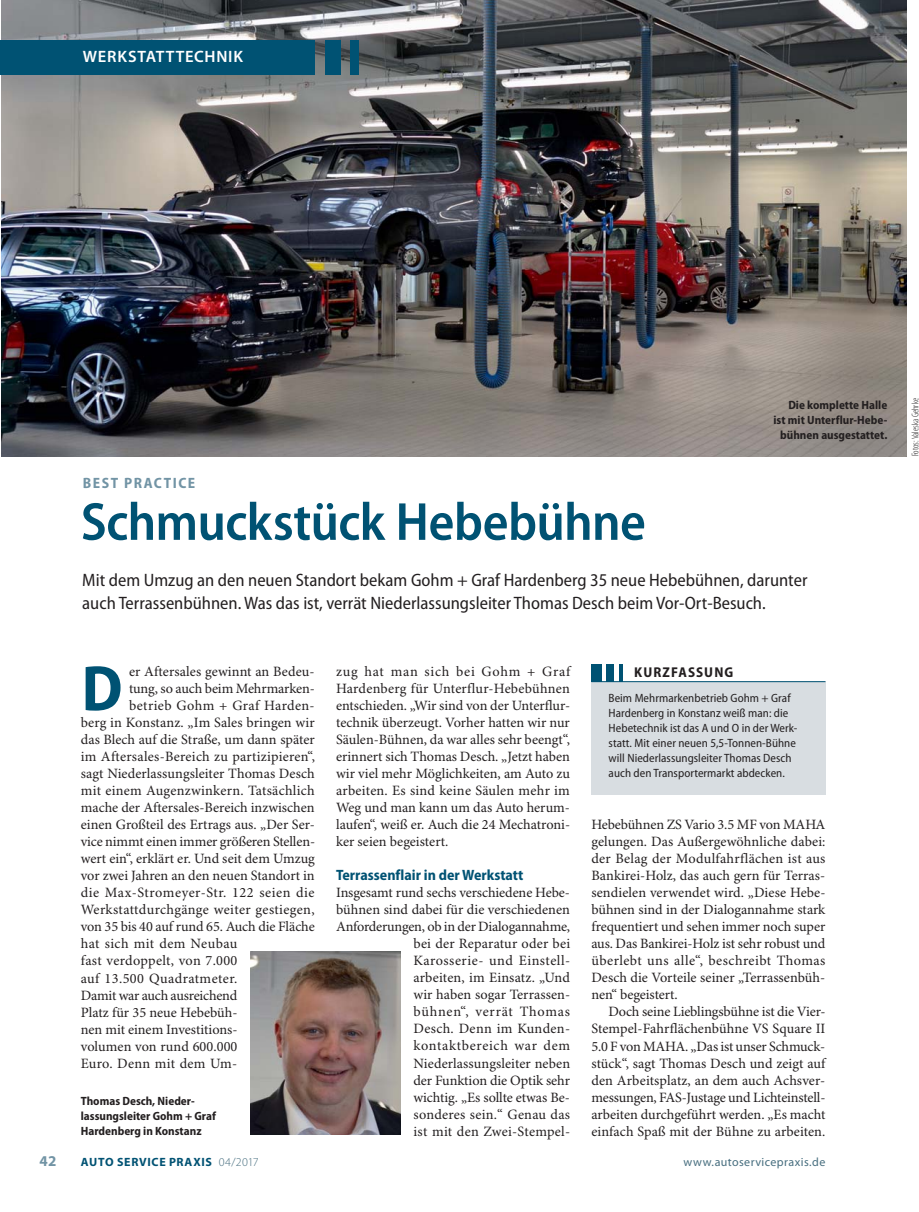
<style>
.page{position:relative;width:919px;height:1212px;background:#fff}
.page>*{position:absolute;margin:0;border:0;box-sizing:border-box;transform-origin:0 0}
.t1{font:700 semi-condensed 64.65px "Myriad Pro";color:#005273}
.t2{font:600 semi-condensed 54px "Myriad Pro";letter-spacing:-.015em;color:#005273}
.t3{font:semi-condensed 18px/22.5px "Myriad Pro";color:#231f20}
.t4{font:600 16.5px "Myriad Pro";letter-spacing:.045em;color:#fff}
.t5{font:700 semi-condensed 15px "Myriad Pro";color:#005273}
.t6{font:700 semi-condensed 15px "Myriad Pro";letter-spacing:.1em;color:#7294a5}
.t7{font:700 15px "Myriad Pro";color:#7294a5}
.t8{font:14.25px/17px "Minion Pro";color:#231f20;text-align:justify}
.t9{font:14.25px "Minion Pro";letter-spacing:.02em;color:#231f20}
.t10{font:14.25px "Minion Pro";letter-spacing:.03em;color:#231f20}
.t11{font:14.25px "Minion Pro";letter-spacing:.035em;color:#231f20}
.t12{font:14.25px "Minion Pro";letter-spacing:.025em;color:#231f20}
.t13{font:700 semi-condensed 14.25px "Myriad Pro";letter-spacing:.075em;color:#231f20}
.t14{font:semi-condensed 12px/15px "Myriad Pro";letter-spacing:.005em;color:#231f20}
.t15{font:700 semi-condensed 12px/15px "Myriad Pro";color:#231f20;text-align:right}
.t16{font:700 12px "Myriad Pro";letter-spacing:.055em;color:#005273}
.t17{font:12px "Myriad Pro";letter-spacing:.035em;color:#476e7f}
.t18{font:300 condensed 9.75px "Myriad Pro";color:#231f20}
.s1{font-weight:300;color:#476e7f}
</style>
<div class="page">
<div style="left:591px;top:681px;width:234px;height:113px;background:#d8dde1"></div>
<div style="left:591px;top:664px;width:10px;height:17px;background:#005273"></div>
<div style="left:606px;top:664px;width:8px;height:17px;background:#005273"></div>
<hr style="left:619px;top:664px;width:3px;height:17px;background:#005273">
<hr style="left:591px;top:681px;width:234px;height:1px;background:#005273">
<img style="left:1px;top:0;width:905px;height:456px">
<div style="left:350px;top:40px;width:8px;height:34px;background:#005273"></div>
<div style="left:325px;top:40px;width:15px;height:34px;background:#005273"></div>
<div style="left:0;top:40px;width:315px;height:34px;background:#005273"></div>
<img style="left:250px;top:951px;width:150px;height:183px">
<p class="t4" style="left:83px;top:47px;width:162px">WERKSTATTTECHNIK</p>
<p class="t6" style="left:83px;top:477px;width:114px">BEST PRACTICE</p>
<h2 class="t2" style="left:81px;top:490px;width:566px">Schmuckstück Hebebühne</h2>
<p class="t15" style="left:773px;top:398px;width:115px">Die komplette Halle ist mit Unterflur-Hebe&shy;bühnen ausgestattet.</p>
<p class="t3" style="left:82px;top:571px;width:726px">Mit dem Umzug an den neuen Standort bekam Gohm + Graf Hardenberg 35 neue Hebebühnen, darunter auch Terrassenbühnen. Was das ist, verrät Niederlassungsleiter Thomas Desch beim Vor-Ort-Besuch.</p>
<h1 class="t1" style="left:81px;top:664px;width:43px">D</h1>
<p class="t8" style="left:129px;top:664px;width:187px">er Aftersales gewinnt an Bedeu-</p>
<p class="t8" style="left:129px;top:681px;width:187px">tung, so auch beim Mehrmarken-</p>
<p class="t12" style="left:129px;top:700px;width:187px">betrieb Gohm + Graf Harden-</p>
<p class="t8" style="left:81px;top:715px;width:235px">berg in Konstanz. „Im Sales bringen wir</p>
<p class="t8" style="left:81px;top:732px;width:235px">das Blech auf die Straße, um dann später</p>
<p class="t9" style="left:81px;top:751px;width:236px">im Aftersales-Bereich zu partizipieren“,</p>
<p class="t8" style="left:81px;top:766px;width:235px">sagt Niederlassungsleiter Thomas Desch</p>
<p class="t9" style="left:81px;top:785px;width:235px">mit einem Augenzwinkern. Tatsächlich</p>
<p class="t8" style="left:81px;top:800px;width:235px">mache der Aftersales-Bereich inzwischen</p>
<p class="t8" style="left:81px;top:817px;width:235px">einen Großteil des Ertrags aus. „Der Ser-</p>
<p class="t8" style="left:81px;top:834px;width:236px">vice nimmt einen immer größeren Stellen-</p>
<p class="t8" style="left:81px;top:851px;width:235px">wert ein“, erklärt er. Und seit dem Umzug</p>
<p class="t8" style="left:81px;top:868px;width:235px">vor zwei Jahren an den neuen Standort in</p>
<p class="t11" style="left:81px;top:887px;width:235px">die Max-Stromeyer-Str. 122 seien die</p>
<p class="t9" style="left:81px;top:904px;width:235px">Werkstattdurchgänge weiter gestiegen,</p>
<p class="t8" style="left:81px;top:920px;width:235px">von 35 bis 40 auf rund 65. Auch die Fläche</p>
<p class="t10" style="left:81px;top:938px;width:158px">hat sich mit dem Neubau</p>
<p class="t9" style="left:81px;top:955px;width:158px">fast verdoppelt, von 7.000</p>
<p class="t10" style="left:81px;top:972px;width:158px">auf 13.500 Quadratmeter.</p>
<p class="t8" style="left:81px;top:988px;width:158px">Damit war auch ausreichend</p>
<p class="t8" style="left:81px;top:1005px;width:158px">Platz für 35 neue Hebebüh-</p>
<p class="t8" style="left:81px;top:1022px;width:158px">nen mit einem Investitions-</p>
<p class="t8" style="left:81px;top:1039px;width:158px">volumen von rund 600.000</p>
<p class="t9" style="left:81px;top:1057px;width:158px">Euro. Denn mit dem Um-</p>
<p class="t15" style="left:81px;top:1095px;width:137px;text-align:left">Thomas Desch, Nieder&shy;lassungsleiter Gohm + Graf<br>Hardenberg in Konstanz</p>
<p class="t8" style="left:336px;top:664px;width:235px">zug hat man sich bei Gohm + Graf Hardenberg für Unterflur-Hebebühnen entschieden. „Wir sind von der Unterflur&shy;technik überzeugt. Vorher hatten wir nur Säulen-Bühnen, da war alles sehr beengt“, erinnert sich Thomas Desch. „Jetzt haben wir viel mehr Möglichkeiten, am Auto zu arbeiten. Es sind keine Säulen mehr im Weg und man kann um das Auto herum&shy;laufen“, weiß er. Auch die 24 Mechatroni&shy;ker seien begeistert.</p>
<p class="t5" style="left:336px;top:870px;width:189px">Terrassenflair in der Werkstatt</p>
<p class="t8" style="left:336px;top:885px;width:235px;text-align:right">Insgesamt rund sechs verschiedene Hebe&shy;bühnen sind dabei für die verschiedenen<br>Anforderungen, ob in der Dialogannahme, bei der Reparatur oder bei<br>Karosserie- und Einstell-<br>arbeiten, im Einsatz. „Und<br>wir haben sogar Terrassen-<br>bühnen“, verrät Thomas<br>Desch. Denn im Kunden&shy;kontaktbereich war dem<br>Niederlassungsleiter neben<br>der Funktion die Optik sehr<br>wichtig. „Es sollte etwas Be-<br>sonderes sein.“ Genau das<br>ist mit den Zwei-Stempel-</p>
<p class="t13" style="left:634px;top:666px;width:101px">KURZFASSUNG</p>
<p class="t14" style="left:608px;top:691px;width:190px">Beim Mehrmarkenbetrieb Gohm + Graf Hardenberg in Konstanz weiß man: die Hebetechnik ist das A und O in der Werk&shy;statt. Mit einer neuen 5,5-Tonnen-Bühne will Niederlassungsleiter Thomas Desch auch den Transportermarkt abdecken.</p>
<p class="t8" style="left:591px;top:817px;width:235px">Hebebühnen ZS Vario 3.5 MF von MAHA gelungen. Das Außergewöhnliche dabei: der Belag der Modulfahrflächen ist aus Bankirei-Holz, das auch gern für Terras&shy;sendielen verwendet wird. „Diese Hebe&shy;bühnen sind in der Dialogannahme stark frequentiert und sehen immer noch super aus. Das Bankirei-Holz ist sehr robust und überlebt uns alle“, beschreibt Thomas Desch die Vorteile seiner „Terrassenbüh&shy;nen“ begeistert.</p>
<p class="t8" style="left:591px;top:1005px;width:236px;text-indent:17px">Doch seine Lieblingsbühne ist die Vier-Stempel-Fahrflächenbühne VS Square II 5.0 F von MAHA. „Das ist unser Schmuck&shy;stück“, sagt Thomas Desch und zeigt auf den Arbeitsplatz, an dem auch Achsver&shy;messungen, FAS-Justage und Lichteinstell&shy;arbeiten durchgeführt werden. „Es macht einfach Spaß mit der Bühne zu arbeiten.</p>
<p class="t7" style="left:39px;top:1152px;width:19px">42</p>
<p class="t16" style="left:81px;top:1154px;width:179px">AUTO SERVICE PRAXIS <span class="s1">04/2017</span></p>
<p class="t17" style="left:683px;top:1154px;width:143px">www.autoservicepraxis.de</p>
<p class="t18" style="left:909px;top:456px;width:60px;rotate:-90deg">Fotos: Valeska Gehrke</p>
</div>
